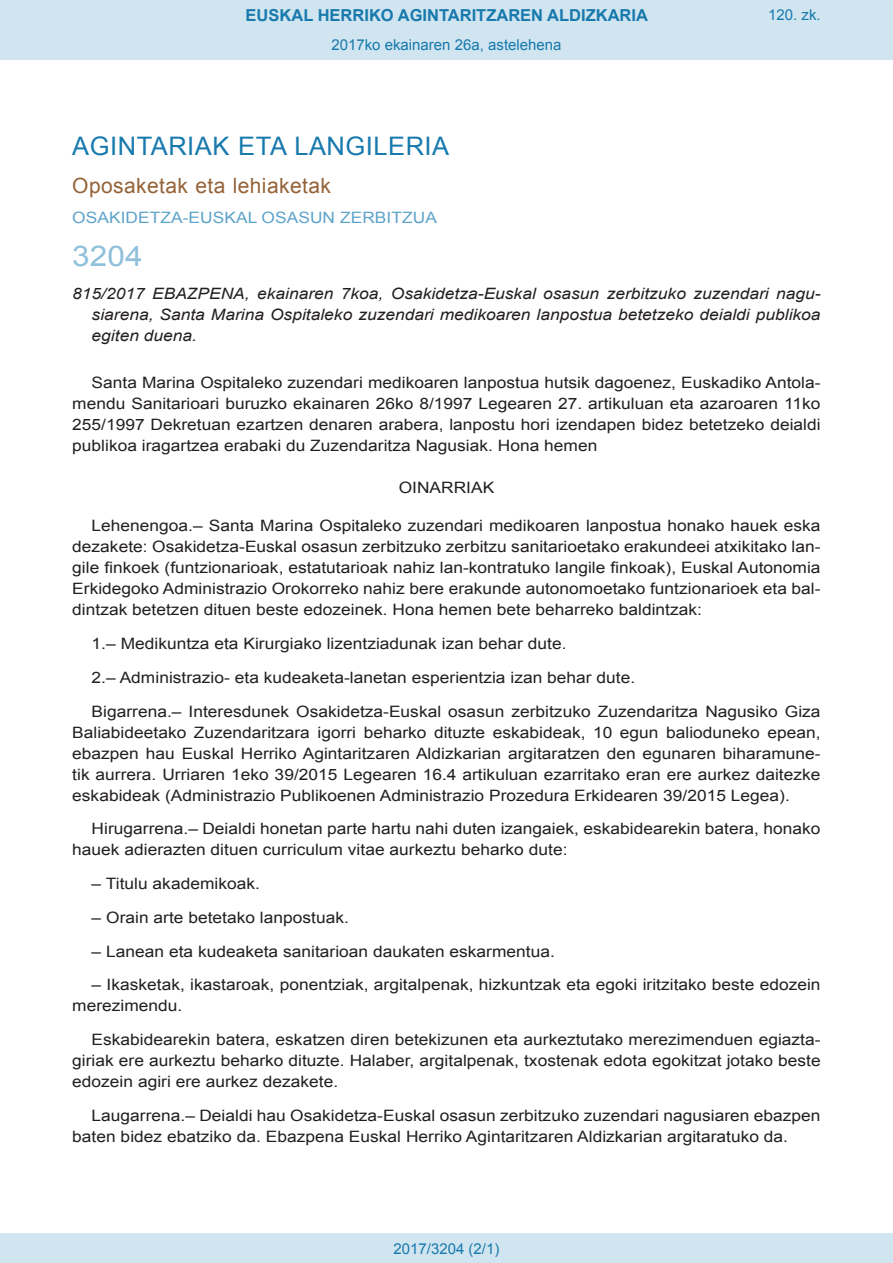
<style>
.page{position:relative;width:893px;height:1263px;background:#fff}
.page>*{position:absolute;margin:0;border:0;box-sizing:border-box;transform-origin:0 0}
.BOPVOrden{font:28.5px "Arial";color:#90c0db;scale:1.11 1}
.BOPVSeccion{font:25.5px "Arial";letter-spacing:.02em;color:#1879ad}
.BOPVSubseccion{font:21px "Arial";letter-spacing:.02em;color:#956338}
.t1{font:700 16.5px "Arial";color:#1879ad}
.BOPVDetalle{font:15.6px/21px "Arial";color:#231f20;text-align:justify;scale:1.11 1}
.BOPVTitulo{font:italic 15.6px/21px "Arial";color:#231f20;text-align:justify;scale:1.11 1}
.BOPVOrganismo{font:15.6px "Arial";letter-spacing:.005em;color:#5ea4ca;scale:1.11 1}
.BOPVClave{font:15.6px "Arial";color:#231f20;scale:1.11 1}
.Paginacion_Centro{font:15px "Arial";color:#1879ad}
</style>
<div class="page">
<div style="left:0;top:0;width:893px;height:60px;background:#d0e5f0"></div>
<div style="left:0;top:1233px;width:893px;height:30px;background:#d0e5f0"></div>
<p class="t1" style="left:246px;top:4px;width:404px">EUSKAL HERRIKO AGINTARITZAREN ALDIZKARIA</p>
<p class="Paginacion_Centro" style="left:331px;top:35px;width:232px">2017ko ekainaren 26a, astelehena</p>
<p class="Paginacion_Centro" style="left:768px;top:5px;width:54px">120. zk.</p>
<p class="BOPVSeccion" style="left:72px;top:129px;width:378px">AGINTARIAK ETA LANGILERIA</p>
<p class="BOPVSubseccion" style="left:72px;top:171px;width:260px">Oposaketak eta lehiaketak</p>
<p class="BOPVOrganismo" style="left:72px;top:207px;width:330px">OSAKIDETZA-EUSKAL OSASUN ZERBITZUA</p>
<p class="BOPVOrden" style="left:72px;top:237px;width:65px">3204</p>
<p class="BOPVTitulo" style="left:92px;top:284px;width:658px;text-indent:-19px">815/2017 EBAZPENA, ekainaren 7koa, Osakidetza-Euskal osasun zerbitzuko zuzendari nagu&shy;siarena, Santa Marina Ospitaleko zuzendari medikoaren lanpostua betetzeko deialdi publikoa egiten duena.</p>
<p class="BOPVDetalle" style="left:72px;top:372px;width:676px;text-indent:19px">Santa Marina Ospitaleko zuzendari medikoaren lanpostua hutsik dagoenez, Euskadiko Antola&shy;mendu Sanitarioari buruzko ekainaren 26ko 8/1997 Legearen 27. artikuluan eta azaroaren 11ko 255/1997 Dekretuan ezartzen denaren arabera, lanpostu hori izendapen bidez betetzeko deialdi publikoa iragartzea erabaki du Zuzendaritza Nagusiak. Hona hemen</p>
<p class="BOPVClave" style="left:399px;top:477px;width:88px">OINARRIAK</p>
<p class="BOPVDetalle" style="left:72px;top:515px;width:676px;text-indent:19px">Lehenengoa.– Santa Marina Ospitaleko zuzendari medikoaren lanpostua honako hauek eska dezakete: Osakidetza-Euskal osasun zerbitzuko zerbitzu sanitarioetako erakundeei atxikitako lan&shy;gile finkoek (funtzionarioak, estatutarioak nahiz lan-kontratuko langile finkoak), Euskal Autonomia Erkidegoko Administrazio Orokorreko nahiz bere erakunde autonomoetako funtzionarioek eta bal&shy;dintzak betetzen dituen beste edozeinek. Hona hemen bete beharreko baldintzak:</p>
<p class="BOPVDetalle" style="left:92px;top:633px;width:429px">1.– Medikuntza eta Kirurgiako lizentziadunak izan behar dute.</p>
<p class="BOPVDetalle" style="left:92px;top:667px;width:491px">2.– Administrazio- eta kudeaketa-lanetan esperientzia izan behar dute.</p>
<p class="BOPVDetalle" style="left:72px;top:701px;width:676px;text-indent:19px">Bigarrena.– Interesdunek Osakidetza-Euskal osasun zerbitzuko Zuzendaritza Nagusiko Giza Baliabideetako Zuzendaritzara igorri beharko dituzte eskabideak, 10 egun balioduneko epean, ebazpen hau Euskal Herriko Agintaritzaren Aldizkarian argitaratzen den egunaren biharamune&shy;tik aurrera. Urriaren 1eko 39/2015 Legearen 16.4 artikuluan ezarritako eran ere aurkez daitezke eskabideak (Administrazio Publikoenen Administrazio Prozedura Erkidearen 39/2015 Legea).</p>
<p class="BOPVDetalle" style="left:72px;top:818px;width:676px;text-indent:19px">Hirugarrena.– Deialdi honetan parte hartu nahi duten izangaiek, eskabidearekin batera, honako hauek adierazten dituen curriculum vitae aurkeztu beharko dute:</p>
<p class="BOPVDetalle" style="left:92px;top:873px;width:153px">– Titulu akademikoak.</p>
<p class="BOPVDetalle" style="left:92px;top:907px;width:233px">– Orain arte betetako lanpostuak.</p>
<p class="BOPVDetalle" style="left:92px;top:941px;width:419px">– Lanean eta kudeaketa sanitarioan daukaten eskarmentua.</p>
<p class="BOPVDetalle" style="left:72px;top:974px;width:676px;text-indent:19px">– Ikasketak, ikastaroak, ponentziak, argitalpenak, hizkuntzak eta egoki iritzitako beste edozein merezimendu.</p>
<p class="BOPVDetalle" style="left:72px;top:1029px;width:676px;text-indent:19px">Eskabidearekin batera, eskatzen diren betekizunen eta aurkeztutako merezimenduen egiazta&shy;giriak ere aurkeztu beharko dituzte. Halaber, argitalpenak, txostenak edota egokitzat jotako beste edozein agiri ere aurkez dezakete.</p>
<p class="BOPVDetalle" style="left:72px;top:1105px;width:676px;text-indent:19px">Laugarrena.– Deialdi hau Osakidetza-Euskal osasun zerbitzuko zuzendari nagusiaren ebazpen baten bidez ebatziko da. Ebazpena Euskal Herriko Agintaritzaren Aldizkarian argitaratuko da.</p>
<p class="Paginacion_Centro" style="left:393px;top:1238px;width:107px">2017/3204 (2/1)</p>
</div>
